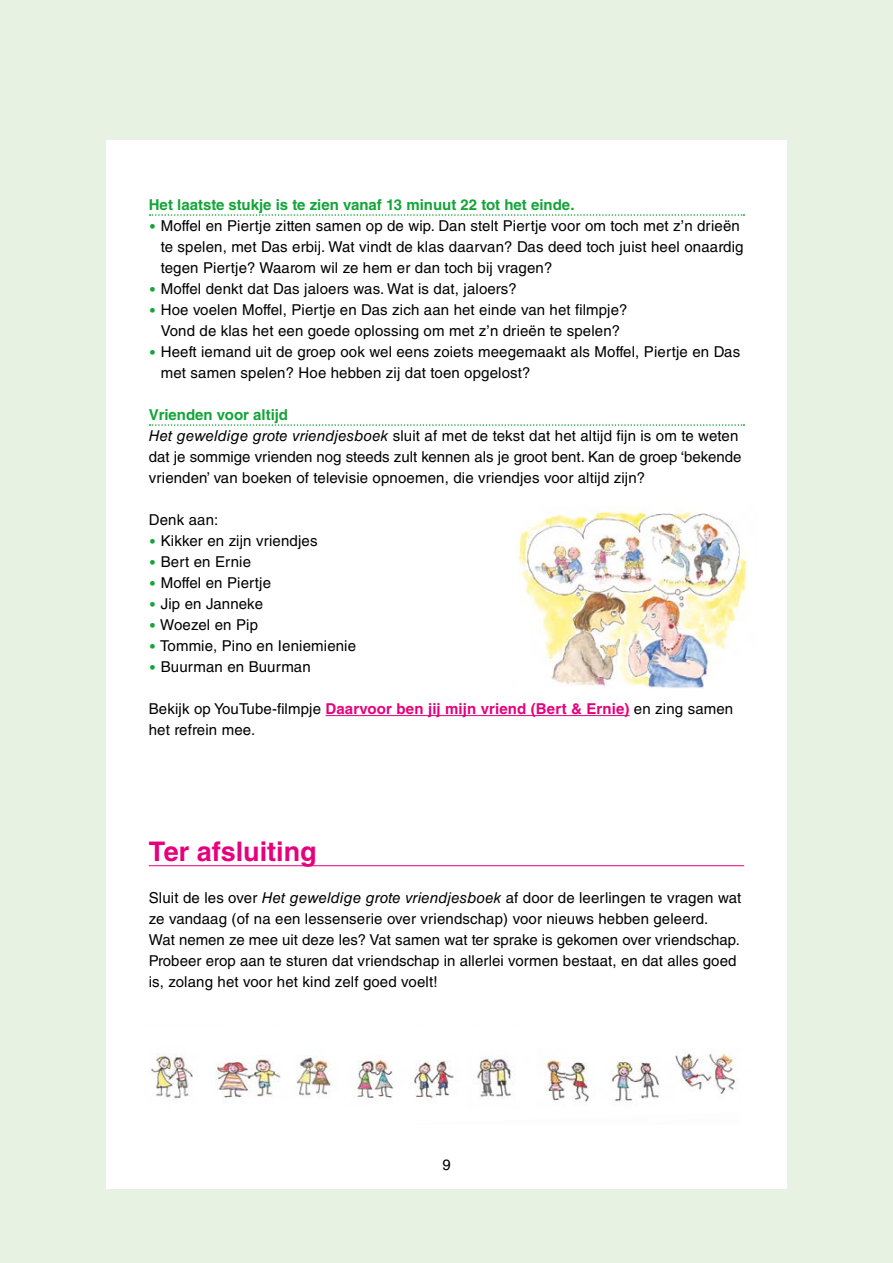
<style>
.page{position:relative;width:893px;height:1263px;background:#e8f2e3}
.page>*{position:absolute;margin:0;border:0;box-sizing:border-box;transform-origin:0 0}
.t1{font:700 27px "Helvetica LT Std";color:#e6007d}
.t2{font:15px/21px "Helvetica LT Std";letter-spacing:.01em;color:#000}
.t3{font:700 15px "Helvetica LT Std";color:#12a538}
.s1{font-family:"Calibri";color:#12a538}
.s2{font-weight:700;color:#12a538}
.s3{font-style:italic}
.s4{font-weight:700;color:#e6007d}
</style>
<div class="page">
<div style="left:106px;top:140px;width:681px;height:1048px;background:#fff"></div>
<svg style="left:150px;top:214px;width:594px;height:2px"></svg>
<svg style="left:150px;top:424px;width:594px;height:2px"></svg>
<hr style="left:325px;top:715px;width:305px;height:1px;background:#e6007d">
<hr style="left:149px;top:865px;width:595px;height:1px;background:#e6007d">
<img style="left:517px;top:507px;width:230px;height:182px">
<img style="left:357px;top:1058px;width:97px;height:41px">
<img style="left:477px;top:1053px;width:259px;height:50px">
<img style="left:216px;top:1059px;width:65px;height:39px">
<img style="left:296px;top:1056px;width:35px;height:42px">
<img style="left:150px;top:1053px;width:43px;height:46px">
<p class="t3" style="left:149px;top:196px;width:427px">Het laatste stukje is te zien vanaf 13 minuut 22 tot het einde.</p>
<p class="t2" style="left:161px;top:215px;width:584px;text-indent:-12px"><span class="s1">•</span> Moffel en Piertje zitten samen op de wip. Dan stelt Piertje voor om toch met z’n drieën te spelen, met Das erbij. Wat vindt de klas daarvan? Das deed toch juist heel onaardig tegen Piertje? Waarom wil ze hem er dan toch bij vragen?</p>
<p class="t2" style="left:149px;top:278px;width:369px"><span class="s1">•</span> Moffel denkt dat Das jaloers was. Wat is dat, jaloers?</p>
<p class="t2" style="left:149px;top:299px;width:480px;text-align:center"><span class="s1">•</span> Hoe voelen Moffel, Piertje en Das zich aan het einde van het filmpje?<br>Vond de klas het een goede oplossing om met z’n drieën te spelen?</p>
<p class="t2" style="left:161px;top:341px;width:581px;text-indent:-12px"><span class="s1">•</span> Heeft iemand uit de groep ook wel eens zoiets meegemaakt als Moffel, Piertje en Das met samen spelen? Hoe hebben zij dat toen opgelost?</p>
<p class="t2" style="left:149px;top:404px;width:594px"><span class="s2">Vrienden voor altijd<br></span><span class="s3">Het geweldige grote vriendjesboek</span> sluit af met de tekst dat het altijd fijn is om te weten dat je sommige vrienden nog steeds zult kennen als je groot bent. Kan de groep ‘bekende vrienden’ van boeken of televisie opnoemen, die vriendjes voor altijd zijn?</p>
<p class="t2" style="left:149px;top:509px;width:71px">Denk aan:</p>
<p class="t2" style="left:149px;top:530px;width:170px"><span class="s1">•</span> Kikker en zijn vriendjes</p>
<p class="t2" style="left:149px;top:551px;width:104px"><span class="s1">•</span> Bert en Ernie</p>
<p class="t2" style="left:149px;top:572px;width:124px"><span class="s1">•</span> Moffel en Piertje</p>
<p class="t2" style="left:149px;top:593px;width:116px"><span class="s1">•</span> Jip en Janneke</p>
<p class="t2" style="left:149px;top:614px;width:111px"><span class="s1">•</span> Woezel en Pip</p>
<p class="t2" style="left:149px;top:635px;width:209px"><span class="s1">•</span> Tommie, Pino en Ieniemienie</p>
<p class="t2" style="left:149px;top:656px;width:163px"><span class="s1">•</span> Buurman en Buurman</p>
<p class="t2" style="left:149px;top:698px;width:586px">Bekijk op YouTube-filmpje <span class="s4">Daarvoor ben jij mijn vriend (Bert &amp; Ernie)</span> en zing samen het refrein mee.</p>
<h1 class="t1" style="left:149px;top:835px;width:169px">Ter afsluiting</h1>
<p class="t2" style="left:149px;top:887px;width:594px">Sluit de les over <span class="s3">Het geweldige grote vriendjesboek</span> af door de leerlingen te vragen wat ze vandaag (of na een lessenserie over vriendschap) voor nieuws hebben geleerd.<br>Wat nemen ze mee uit deze les? Vat samen wat ter sprake is gekomen over vriendschap.<br>Probeer erop aan te sturen dat vriendschap in allerlei vormen bestaat, en dat alles goed is, zolang het voor het kind zelf goed voelt!</p>
<p class="t2" style="left:442px;top:1154px;width:10px">9</p>
</div>
